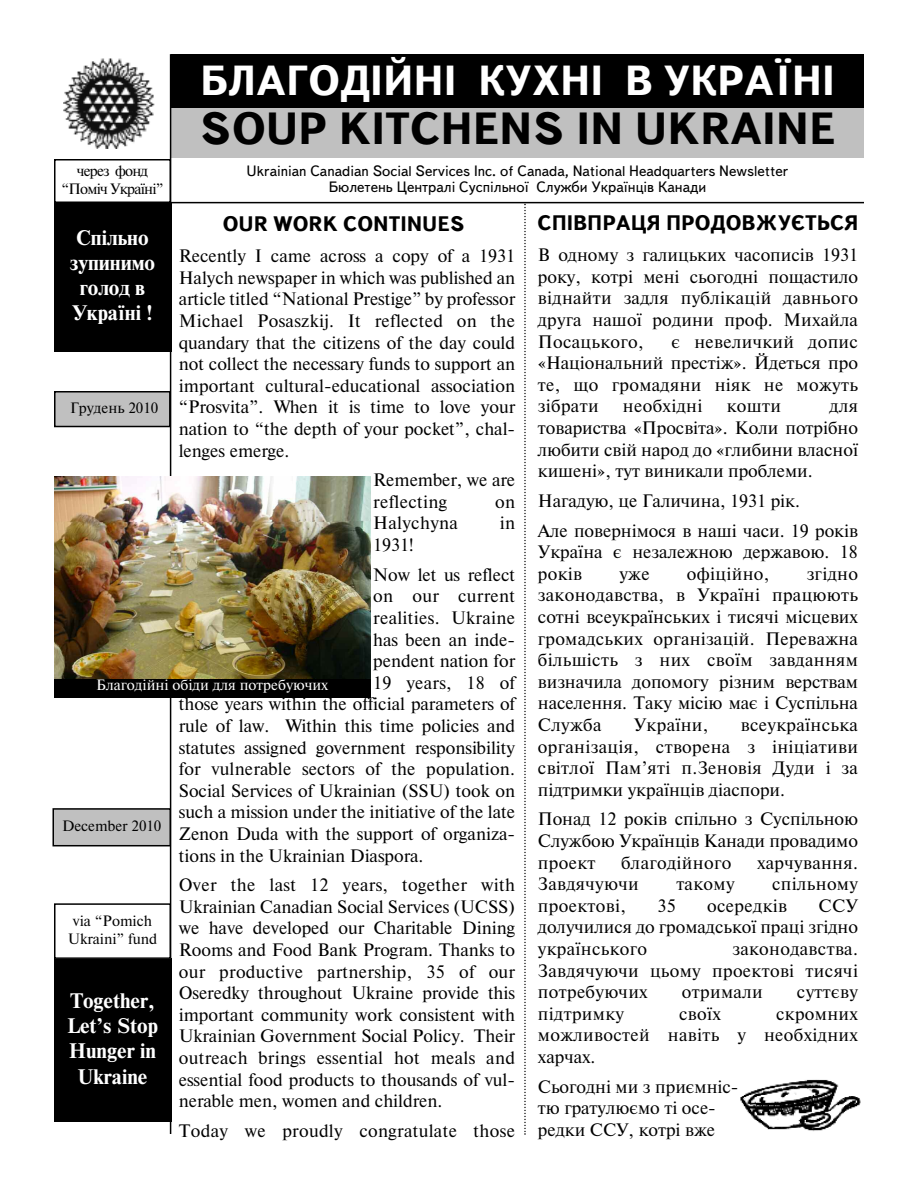
<style>
.page{position:relative;width:918px;height:1188px;background:#fff}
.page>*{position:absolute;margin:0;border:0;box-sizing:border-box;transform-origin:0 0}
.t1{font:700 45px "Text Book C";color:#000}
.t2{font:700 42px "Text Book C";color:#fff}
.t3{font:700 21px/25.2px "Newton C";color:#fff;text-align:center}
.t4{font:700 21px "Text Book C";color:#000}
.t5{font:18px/21.6px "Newton C";color:#000;text-align:justify}
.t6{font:18px "Newton C";letter-spacing:.02em;color:#000}
.t7{font:15px/16.5px "Text Book C";color:#000;text-align:center}
.t8{font:15px/18px "Newton C";color:#000;text-align:center}
.t9{font:15px "Newton C";color:#fff}
.t10{font:15px/18px "Newton C";letter-spacing:-.05em;color:#000;text-align:center}
</style>
<div class="page">
<div style="left:171px;top:54px;width:693px;height:57px;background:#000"></div>
<div style="left:171px;top:108px;width:693px;height:50px;background:#c0c0c0"></div>
<hr style="left:170px;top:54px;width:1px;height:1080px;background:#000">
<hr style="left:171px;top:202px;width:693px;height:1px;background:#000">
<div style="left:55px;top:392px;width:115px;height:35px;background:#c0c0c0"></div>
<div style="left:54px;top:391px;width:117px;height:36px;border:2px solid #000"></div>
<div style="left:53px;top:809px;width:117px;height:37px;background:#c0c0c0"></div>
<div style="left:52px;top:808px;width:119px;height:38px;border:2px solid #000"></div>
<img style="left:64px;top:59px;width:91px;height:89px">
<div style="left:54px;top:958px;width:117px;height:164px;background:#000"></div>
<div style="left:54px;top:903px;width:117px;height:56px;border:2px solid #000"></div>
<div style="left:54px;top:202px;width:117px;height:149px;background:#000"></div>
<div style="left:54px;top:159px;width:117px;height:44px;border:2px solid #000"></div>
<svg style="left:524px;top:204px;width:2px;height:931px"></svg>
<img style="left:741px;top:1079px;width:120px;height:52px">
<img style="left:54px;top:476px;width:316px;height:203px">
<div style="left:54px;top:679px;width:316px;height:18px;background:#000"></div>
<p class="t10" style="left:61px;top:162px;width:104px">через фонд “Поміч Україні”</p>
<h2 class="t2" style="left:200px;top:55px;width:636px">БЛАГОДІЙНІ КУХНІ В УКРАЇНІ</h2>
<h1 class="t1" style="left:200px;top:102px;width:638px">SOUP KITCHENS IN UKRAINE</h1>
<p class="t7" style="left:247px;top:162px;width:543px">Ukrainian Canadian Social Services Inc. of Canada, National Headquarters Newsletter<br>Бюлетень Централі Суспільної Служби Українців Канади</p>
<p class="t4" style="left:223px;top:212px;width:244px">OUR WORK CONTINUES</p>
<p class="t4" style="left:538px;top:211px;width:322px">СПІВПРАЦЯ ПРОДОВЖУЄТЬСЯ</p>
<p class="t3" style="left:70px;top:225px;width:87px">Спільно зупинимо голод в<br>Україні !</p>
<p class="t5" style="left:538px;top:244px;width:322px">В одному з галицьких часописів 1931 року, котрі мені сьогодні пощастило віднайти задля публікацій давнього друга нашої родини проф. Михайла Посацького,</p>
<p class="t5" style="left:179px;top:245px;width:338px">Recently I came across a copy of a 1931<br>Halych newspaper in which was published an article titled “National Prestige” by professor Michael Posaszkij. It reflected on the quandary that the citizens of the day could not collect the necessary funds to support an important cultural-educational association “Prosvita”. When it is time to love your nation to “the depth of your pocket”, chal&shy;lenges emerge.</p>
<p class="t5" style="left:373px;top:469px;width:143px">Remember, we are reflecting</p>
<p class="t5" style="left:538px;top:331px;width:322px;text-indent:134px">є невеличкий допис «Національний престіж». Йдеться про те, що громадяни ніяк не можуть зібрати</p>
<p class="t6" style="left:623px;top:396px;width:81px">необхідні</p>
<p class="t5" style="left:727px;top:395px;width:56px">кошти</p>
<p class="t8" style="left:70px;top:399px;width:90px">Грудень 2010</p>
<p class="t5" style="left:538px;top:395px;width:322px;text-indent:292px">для товариства «Просвіта». Коли потрібно любити свій народ до «глибини власної кишені», тут виникали проблеми.</p>
<p class="t5" style="left:538px;top:486px;width:322px;line-height:29.7px">Нагадую, це Галичина, 1931 рік.<br>Але повернімося в наші часи. 19 років</p>
<p class="t5" style="left:538px;top:541px;width:322px">Україна є незалежною державою. 18 років</p>
<p class="t5" style="left:495px;top:491px;width:21px">on</p>
<p class="t6" style="left:373px;top:513px;width:86px">Halychyna</p>
<p class="t5" style="left:500px;top:512px;width:17px">in</p>
<p class="t5" style="left:373px;top:530px;width:143px;line-height:29.7px">1931!<br>Now let us reflect</p>
<p class="t6" style="left:373px;top:586px;width:143px">on our current</p>
<p class="t6" style="left:373px;top:607px;width:143px">realities. Ukraine</p>
<p class="t5" style="left:373px;top:629px;width:143px">has been an inde-</p>
<p class="t5" style="left:373px;top:650px;width:143px">pendent nation for</p>
<p class="t6" style="left:373px;top:672px;width:143px">19 years, 18 of</p>
<p class="t5" style="left:179px;top:693px;width:338px">those years within the official parameters of</p>
<p class="t5" style="left:179px;top:715px;width:338px">rule of law. Within this time policies and</p>
<p class="t5" style="left:179px;top:737px;width:338px">statutes assigned government responsibility</p>
<p class="t5" style="left:179px;top:758px;width:338px">for vulnerable sectors of the population.</p>
<p class="t5" style="left:179px;top:780px;width:338px">Social Services of Ukrainian (SSU) took on</p>
<p class="t5" style="left:179px;top:801px;width:338px">such a mission under the initiative of the late</p>
<p class="t5" style="left:179px;top:823px;width:338px">Zenon Duda with the support of organiza-</p>
<p class="t5" style="left:179px;top:845px;width:246px">tions in the Ukrainian Diaspora.</p>
<p class="t5" style="left:179px;top:874px;width:338px">Over the last 12 years, together with Ukrainian Canadian Social Services (UCSS) we have developed our Charitable Dining Rooms and Food Bank Program. Thanks to our productive partnership, 35 of our Oseredky throughout Ukraine provide this important community work consistent with Ukrainian Government Social Policy. Their outreach brings essential hot meals and essential food products to thousands of vul&shy;nerable men, women and children.</p>
<p class="t6" style="left:179px;top:1120px;width:338px">Today we proudly congratulate those</p>
<p class="t5" style="left:619px;top:563px;width:32px">уже</p>
<p class="t6" style="left:687px;top:563px;width:84px">офіційно,</p>
<p class="t5" style="left:538px;top:563px;width:322px;text-indent:269px">згідно законодавства, в Україні працюють сотні всеукраїнських і тисячі місцевих громадських організацій. Переважна більшість з них своїм завданням визначила допомогу різним верствам населення. Таку місію має і Суспільна Служба</p>
<p class="t9" style="left:96px;top:676px;width:234px">Благодійні обіди для потребуючих</p>
<p class="t5" style="left:538px;top:714px;width:322px;text-indent:203px">всеукраїнська організація, створена з ініціативи світлої Пам’яті п.Зеновія Дуди і за підтримки українців діаспори.</p>
<p class="t5" style="left:538px;top:808px;width:322px">Понад 12 років спільно з Суспільною Службою Українців Канади провадимо проект</p>
<p class="t6" style="left:634px;top:714px;width:76px">України,</p>
<p class="t8" style="left:62px;top:817px;width:101px">December 2010</p>
<p class="t6" style="left:621px;top:852px;width:112px">благодійного</p>
<p class="t6" style="left:757px;top:852px;width:102px">харчування.</p>
<p class="t6" style="left:538px;top:874px;width:102px">Завдячуючи</p>
<p class="t5" style="left:676px;top:873px;width:60px">такому</p>
<p class="t6" style="left:772px;top:874px;width:87px">спільному</p>
<p class="t6" style="left:538px;top:895px;width:90px">проектові,</p>
<p class="t5" style="left:657px;top:895px;width:20px">35</p>
<p class="t6" style="left:707px;top:895px;width:81px">осередків</p>
<p class="t5" style="left:538px;top:895px;width:322px;text-indent:281px">ССУ долучилися до громадської праці згідно українського</p>
<p class="t8" style="left:68px;top:912px;width:91px">via “Pomich<br>Ukraini” fund</p>
<p class="t5" style="left:538px;top:938px;width:322px;text-indent:195px">законодавства.<br>Завдячуючи цьому проектові тисячі потребуючих</p>
<p class="t6" style="left:682px;top:982px;width:82px">отримали</p>
<p class="t6" style="left:797px;top:982px;width:63px">суттєву</p>
<p class="t3" style="left:67px;top:988px;width:93px">Together,<br>Let’s Stop<br>Hunger in<br>Ukraine</p>
<p class="t6" style="left:538px;top:1003px;width:88px">підтримку</p>
<p class="t5" style="left:679px;top:1003px;width:43px">своїх</p>
<p class="t5" style="left:538px;top:1003px;width:322px;text-indent:238px">скромних можливостей навіть у необхідних харчах.</p>
<p class="t5" style="left:538px;top:1076px;width:202px;text-align:left">Сьогодні ми з приємніс&shy;тю гратулюємо ті осе&shy;редки ССУ, котрі вже</p>
</div>
